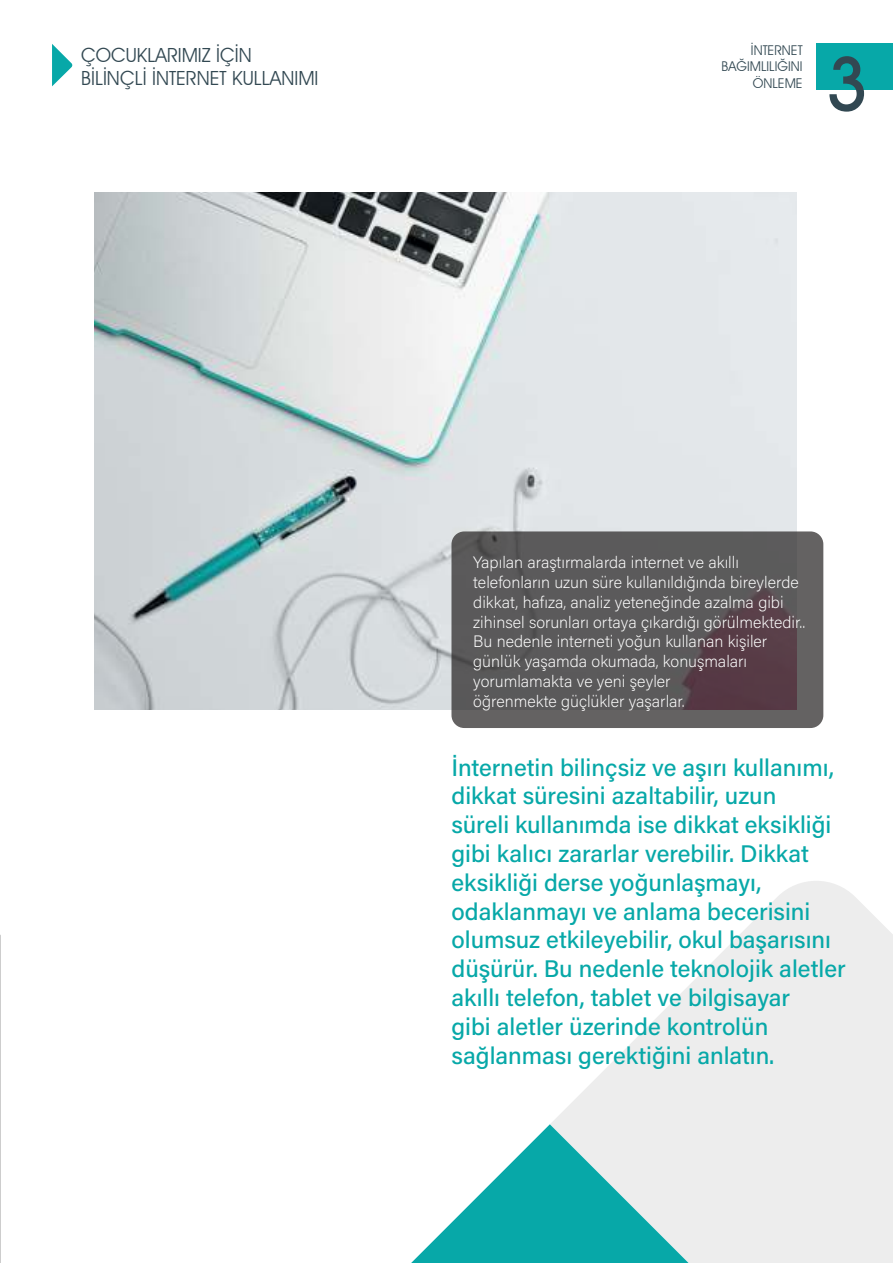
<style>
.page{position:relative;width:893px;height:1263px;background:#fff}
.page>*{position:absolute;margin:0;border:0;box-sizing:border-box;transform-origin:0 0}
.t1{font:500 75px "Avant Garde IT Cby BT";color:#324852}
.t2{font:500 24px/28.8px "Acumin Pro";color:#07a8a8}
.t3{font:19.5px/23.4px "Avant Garde IT Cby BT";color:#324852}
.t4{font:200 16.5px/19.8px "Acumin Pro";color:#fff}
.t5{font:13.5px/16.2px "Avant Garde IT Cby BT";color:#324852;text-align:right}
</style>
<div class="page">
<svg style="left:0;top:935px;width:1px;height:328px"></svg>
<img style="left:94px;top:192px;width:702px;height:517px">
<svg style="left:451px;top:531px;width:372px;height:197px;background:#5b5658"></svg>
<div style="left:816px;top:44px;width:77px;height:46px;background:#07a8a8"></div>
<svg style="left:52px;top:44px;width:20px;height:42px"></svg>
<svg style="left:551px;top:881px;width:342px;height:382px;fill:#ededed"></svg>
<svg style="left:411px;top:1124px;width:295px;height:139px"></svg>
<p class="t3" style="left:81px;top:43px;width:239px">ÇOCUKLARIMIZ İÇİN<br>BİLİNÇLİ İNTERNET KULLANIMI</p>
<p class="t5" style="left:722px;top:42px;width:83px">İNTERNET<br>BAĞIMLILIĞINI<br>ÖNLEME</p>
<h1 class="t1" style="left:826px;top:38px;width:44px">3</h1>
<p class="t4" style="left:473px;top:553px;width:333px">Yapılan araştırmalarda internet ve akıllı telefonların uzun süre kullanıldığında bireylerde dikkat, hafıza, analiz yeteneğinde azalma gibi zihinsel sorunları ortaya çıkardığı görülmektedir..<br>Bu nedenle interneti yoğun kullanan kişiler günlük yaşamda okumada, konuşmaları yorumlamakta ve yeni şeyler<br>öğrenmekte güçlükler yaşarlar.</p>
<p class="t2" style="left:451px;top:754px;width:396px">İnternetin bilinçsiz ve aşırı kullanımı, dikkat süresini azaltabilir, uzun<br>süreli kullanımda ise dikkat eksikliği gibi kalıcı zararlar verebilir. Dikkat eksikliği derse yoğunlaşmayı, odaklanmayı ve anlama becerisini olumsuz etkileyebilir, okul başarısını düşürür. Bu nedenle teknolojik aletler akıllı telefon, tablet ve bilgisayar<br>gibi aletler üzerinde kontrolün sağlanması gerektiğini anlatın.</p>
</div>
